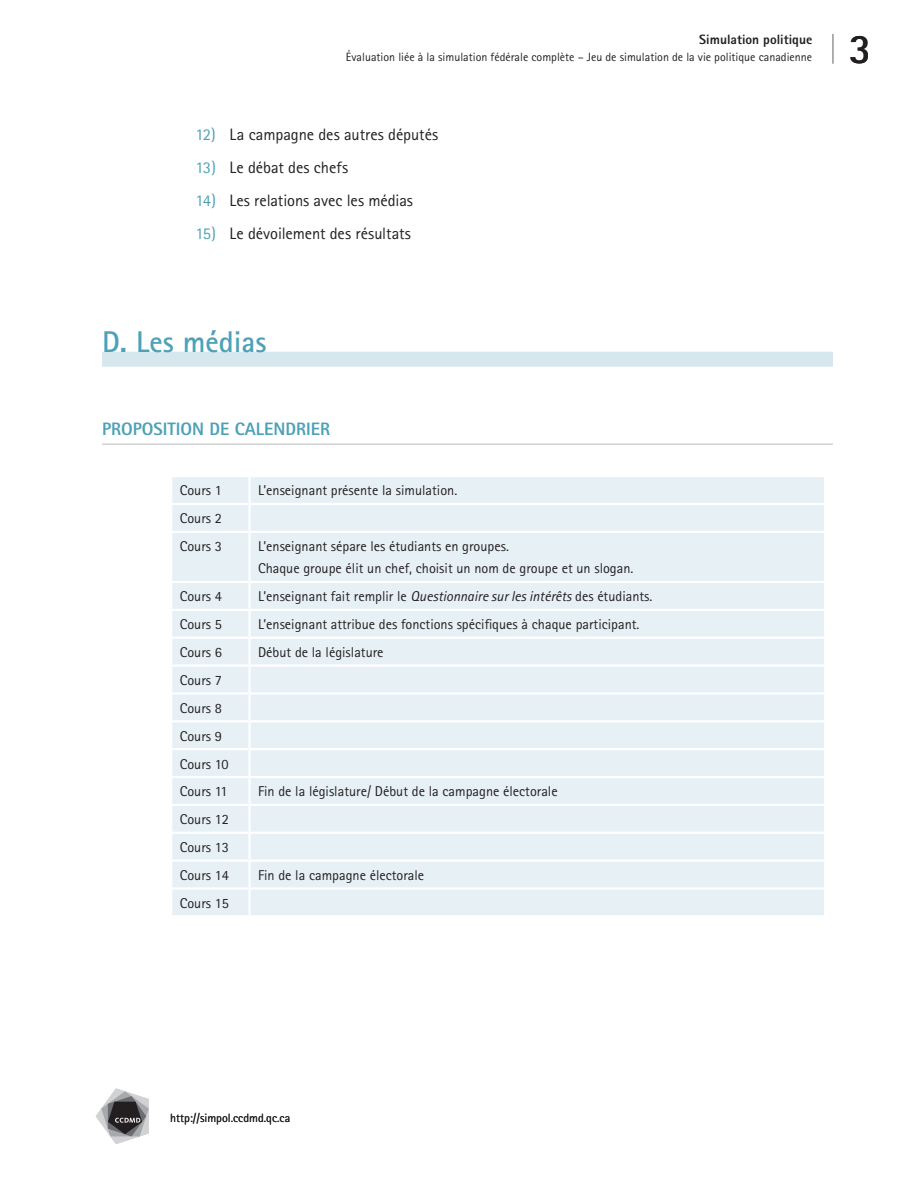
<style>
.page{position:relative;width:918px;height:1188px;background:#fff}
.page>*{position:absolute;margin:0;border:0;box-sizing:border-box;transform-origin:0 0}
.t1{font:700 42px "Rotis Sans Serif";color:#231f20}
._11_Titre_section{font:700 30px "Rotis Sans Serif";color:#4da1b7}
._12_st_suivi_par_tx{font:800 18px "Rotis Sans Serif";color:#4da1b7}
._08_sans{font:16.5px "Rotis Sans Serif";letter-spacing:-.005em;color:#231f20}
._55_tx{font:14.25px "Rotis Sans Serif";color:#231f20}
.t2{font:800 13.5px "Rotis Sans Serif";color:#231f20}
.t3{font:12px "Rotis Sans Serif";color:#231f20}
.s1{color:#4da1b7}
.s2{font-style:italic}
</style>
<div class="page">
<hr style="left:833px;top:34px;width:1px;height:30px;background:#939598">
<svg style="left:96px;top:1088px;width:53px;height:56px"></svg>
<div style="left:102px;top:352px;width:731px;height:15px;background:#d7e7ee"></div>
<hr style="left:102px;top:443px;width:731px;height:2px;background:#d1d2d4">
<div style="left:172px;top:477px;width:652px;height:438px;background:#e6f0f5"></div>
<hr style="left:248px;top:477px;width:3px;height:26px;background:#fff">
<hr style="left:170px;top:503px;width:80px;height:2px;background:#fff">
<hr style="left:250px;top:503px;width:576px;height:2px;background:#fff">
<hr style="left:248px;top:505px;width:3px;height:26px;background:#fff">
<hr style="left:170px;top:531px;width:80px;height:2px;background:#fff">
<hr style="left:250px;top:531px;width:576px;height:2px;background:#fff">
<hr style="left:248px;top:533px;width:3px;height:48px;background:#fff">
<hr style="left:170px;top:581px;width:80px;height:2px;background:#fff">
<hr style="left:250px;top:581px;width:576px;height:2px;background:#fff">
<hr style="left:248px;top:583px;width:3px;height:26px;background:#fff">
<hr style="left:170px;top:609px;width:80px;height:2px;background:#fff">
<hr style="left:250px;top:609px;width:576px;height:2px;background:#fff">
<hr style="left:248px;top:611px;width:3px;height:26px;background:#fff">
<hr style="left:170px;top:637px;width:80px;height:2px;background:#fff">
<hr style="left:250px;top:637px;width:576px;height:2px;background:#fff">
<hr style="left:248px;top:639px;width:3px;height:25px;background:#fff">
<hr style="left:170px;top:664px;width:80px;height:3px;background:#fff">
<hr style="left:250px;top:664px;width:576px;height:3px;background:#fff">
<hr style="left:248px;top:667px;width:3px;height:25px;background:#fff">
<hr style="left:170px;top:692px;width:80px;height:3px;background:#fff">
<hr style="left:250px;top:692px;width:576px;height:3px;background:#fff">
<hr style="left:248px;top:695px;width:3px;height:25px;background:#fff">
<hr style="left:170px;top:720px;width:80px;height:2px;background:#fff">
<hr style="left:250px;top:720px;width:576px;height:2px;background:#fff">
<hr style="left:248px;top:722px;width:3px;height:26px;background:#fff">
<hr style="left:170px;top:748px;width:80px;height:2px;background:#fff">
<hr style="left:250px;top:748px;width:576px;height:2px;background:#fff">
<hr style="left:248px;top:750px;width:3px;height:26px;background:#fff">
<hr style="left:170px;top:776px;width:80px;height:2px;background:#fff">
<hr style="left:250px;top:776px;width:576px;height:2px;background:#fff">
<hr style="left:248px;top:778px;width:3px;height:26px;background:#fff">
<hr style="left:170px;top:804px;width:80px;height:2px;background:#fff">
<hr style="left:250px;top:804px;width:576px;height:2px;background:#fff">
<hr style="left:248px;top:806px;width:3px;height:26px;background:#fff">
<hr style="left:170px;top:832px;width:80px;height:2px;background:#fff">
<hr style="left:250px;top:832px;width:576px;height:2px;background:#fff">
<hr style="left:248px;top:834px;width:3px;height:25px;background:#fff">
<hr style="left:170px;top:859px;width:80px;height:3px;background:#fff">
<hr style="left:250px;top:859px;width:576px;height:3px;background:#fff">
<hr style="left:248px;top:862px;width:3px;height:25px;background:#fff">
<hr style="left:170px;top:887px;width:80px;height:3px;background:#fff">
<hr style="left:250px;top:887px;width:576px;height:3px;background:#fff">
<hr style="left:248px;top:890px;width:3px;height:25px;background:#fff">
<p class="t2" style="left:699px;top:31px;width:114px">Simulation politique</p>
<p class="t3" style="left:346px;top:50px;width:468px">Évaluation liée à la simulation fédérale complète – Jeu de simulation de la vie politique canadienne</p>
<p class="_08_sans" style="left:196px;top:125px;width:244px"><span class="s1">12)</span> La campagne des autres députés</p>
<p class="_08_sans" style="left:196px;top:158px;width:154px"><span class="s1">13)</span> Le débat des chefs</p>
<p class="_08_sans" style="left:196px;top:191px;width:219px"><span class="s1">14)</span> Les relations avec les médias</p>
<p class="_08_sans" style="left:196px;top:224px;width:217px"><span class="s1">15)</span> Le dévoilement des résultats</p>
<p class="_11_Titre_section" style="left:102px;top:323px;width:166px">D. Les médias</p>
<p class="_12_st_suivi_par_tx" style="left:102px;top:417px;width:230px">PROPOSITION DE CALENDRIER</p>
<p class="_55_tx" style="left:180px;top:482px;width:44px">Cours 1</p>
<p class="_55_tx" style="left:258px;top:482px;width:201px">L’enseignant présente la simulation.</p>
<p class="_55_tx" style="left:180px;top:510px;width:44px">Cours 2</p>
<p class="_55_tx" style="left:180px;top:538px;width:44px">Cours 3</p>
<p class="_55_tx" style="left:258px;top:538px;width:252px">L’enseignant sépare les étudiants en groupes.</p>
<p class="_55_tx" style="left:258px;top:560px;width:377px">Chaque groupe élit un chef, choisit un nom de groupe et un slogan.</p>
<p class="_55_tx" style="left:180px;top:588px;width:44px">Cours 4</p>
<p class="_55_tx" style="left:258px;top:588px;width:396px">L’enseignant fait remplir le <span class="s2">Questionnaire sur les intérêts</span> des étudiants.</p>
<p class="_55_tx" style="left:180px;top:616px;width:44px">Cours 5</p>
<p class="_55_tx" style="left:258px;top:616px;width:383px">L’enseignant attribue des fonctions spécifiques à chaque participant.</p>
<p class="_55_tx" style="left:180px;top:644px;width:44px">Cours 6</p>
<p class="_55_tx" style="left:258px;top:644px;width:127px">Début de la législature</p>
<p class="_55_tx" style="left:180px;top:672px;width:44px">Cours 7</p>
<p class="_55_tx" style="left:180px;top:700px;width:44px">Cours 8</p>
<p class="_55_tx" style="left:180px;top:727px;width:44px">Cours 9</p>
<p class="_55_tx" style="left:180px;top:755px;width:50px">Cours 10</p>
<p class="_55_tx" style="left:180px;top:783px;width:49px">Cours 11</p>
<p class="_55_tx" style="left:258px;top:783px;width:301px">Fin de la législature/ Début de la campagne électorale</p>
<p class="_55_tx" style="left:180px;top:811px;width:51px">Cours 12</p>
<p class="_55_tx" style="left:180px;top:839px;width:51px">Cours 13</p>
<p class="_55_tx" style="left:180px;top:867px;width:51px">Cours 14</p>
<p class="_55_tx" style="left:258px;top:867px;width:168px">Fin de la campagne électorale</p>
<p class="_55_tx" style="left:180px;top:895px;width:51px">Cours 15</p>
<h1 class="t1" style="left:849px;top:22px;width:24px">3</h1>
<p class="t3" style="left:170px;top:1111px;width:122px">http://simpol.ccdmd.qc.ca</p>
</div>
